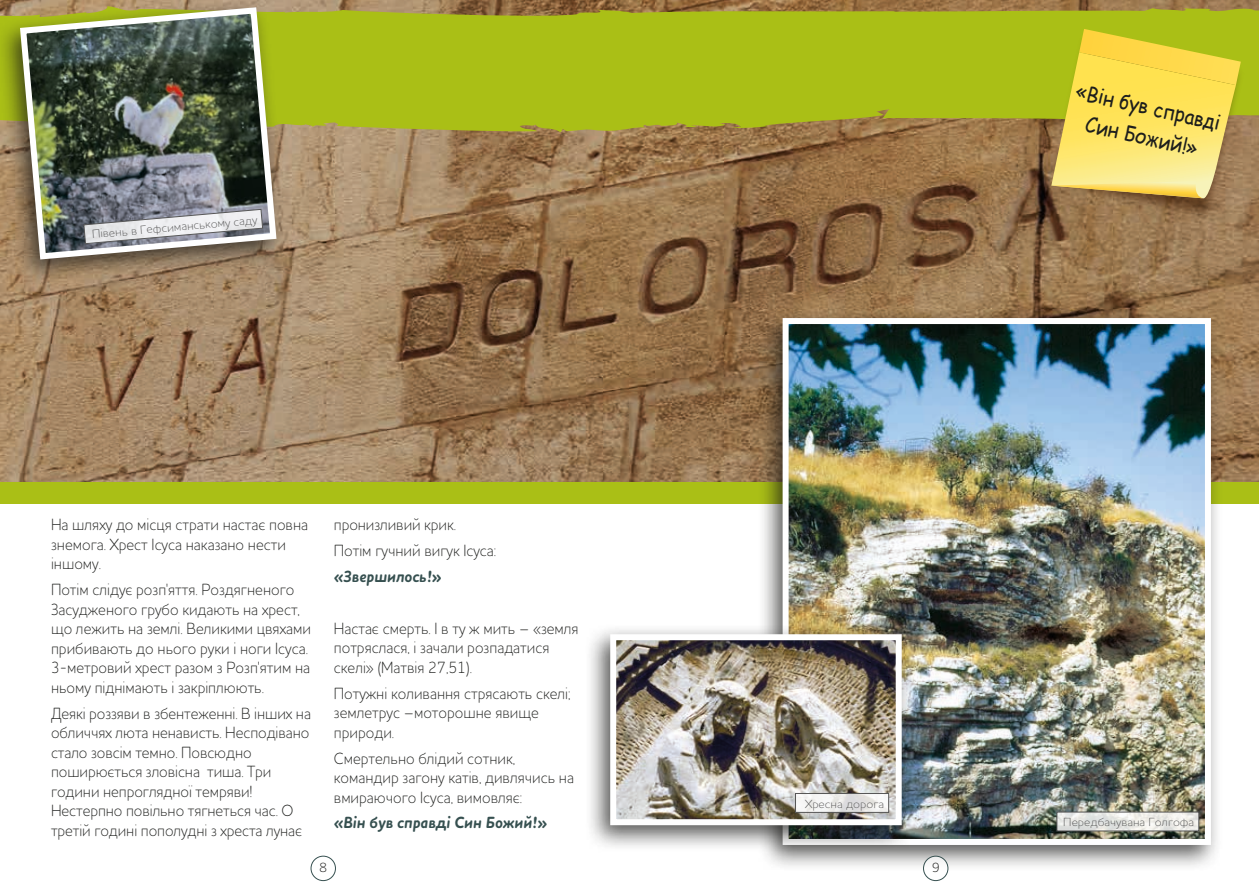
<style>
.page{position:relative;width:1259px;height:893px;background:#fff}
.page>*{position:absolute;margin:0;border:0;box-sizing:border-box;transform-origin:0 0}
.t1{font:21px/30px "Comic Sans MS";color:#1d1e1c;text-align:center;scale:.9 1}
.t2{font:300 16.5px/19.5px "Houschka Rounded";color:#1d1e1c;scale:.9 1}
.t3{font:italic 700 16.5px "Houschka Rounded";color:#365050;scale:.9 1}
.t4{font:300 13.5px "Houschka Rounded";color:#181816}
.t5{font:300 12px "Houschka Rounded";color:#575757}
</style>
<div class="page">
<div style="left:0;top:480px;width:1259px;height:23px;background:#aabf16"></div>
<img style="left:0;top:0;width:1259px;height:482px">
<svg style="left:288px;top:5px;width:971px;height:127px;background:#a8b61c"></svg>
<img style="left:1013px;top:7px;width:246px;height:250px">
<svg style="left:1051px;top:29px;width:189px;height:174px;background:#e3cf55"></svg>
<div style="left:757px;top:308px;width:466px;height:564px;background:#181816;opacity:.72"></div>
<img style="left:789px;top:325px;width:415px;height:513px">
<div style="left:782px;top:318px;width:429px;height:527px;border:6px solid #fff"></div>
<div style="left:0;top:0;width:288px;height:286px;background:#181816;opacity:.72"></div>
<img style="left:17px;top:4px;width:263px;height:259px">
<svg style="left:83px;top:209px;width:180px;height:35px"></svg>
<svg style="left:1058px;top:814px;width:139px;height:15px;fill:#e9e9e5"></svg>
<div style="left:585px;top:624px;width:329px;height:228px;background:#181816;opacity:.72"></div>
<img style="left:617px;top:641px;width:277px;height:177px">
<div style="left:610px;top:634px;width:291px;height:191px;border:6px solid #fff"></div>
<svg style="left:797px;top:795px;width:90px;height:16px"></svg>
<div style="left:795px;top:793px;width:94px;height:20px;border:1px solid #575757"></div>
<div style="left:311px;top:856px;width:25px;height:25px;border:1px solid #365050;border-radius:50%"></div>
<div style="left:923px;top:856px;width:25px;height:25px;background:#fff;border-radius:50%"></div>
<div style="left:923px;top:856px;width:25px;height:25px;border:1px solid #365050;border-radius:50%"></div>
<p class="t5" style="left:91px;top:226px;width:167px;rotate:-5deg">Півень в Гефсиманському саду</p>
<p class="t2" style="left:51px;top:514px;width:287px">На шляху до місця страти настає повна знемога. Хрест Ісуса наказано нести іншому.</p>
<p class="t2" style="left:51px;top:579px;width:290px">Потім слідує розп'яття. Роздягненого Засудженого грубо кидають на хрест, що лежить на землі. Великими цвяхами прибивають до нього руки і ноги Ісуса.<br>3-метровий хрест разом з Розп'ятим на ньому піднімають і закріплюють.</p>
<p class="t2" style="left:51px;top:703px;width:290px">Деякі роззяви в збентеженні. В інших на обличчях люта ненависть. Несподівано стало зовсім темно. Повсюдно поширюється зловісна тиша. Три години непроглядної темряви!<br>Нестерпно повільно тягнеться час. О третій годині пополудні з хреста лунає</p>
<p class="t2" style="left:334px;top:511px;width:182px;line-height:25.8px">пронизливий крик.<br>Потім гучний вигук Ісуса:</p>
<p class="t3" style="left:334px;top:565px;width:121px">«Звершилось!»</p>
<p class="t2" style="left:334px;top:618px;width:273px">Настає смерть. І в ту ж мить – «земля потряслася, і зачали розпадатися скелі» (Матвія 27,51).</p>
<p class="t2" style="left:334px;top:683px;width:264px">Потужні коливання стрясають скелі; землетрус –моторошне явище природи.</p>
<p class="t2" style="left:334px;top:748px;width:268px">Смертельно блідий сотник, командир загону катів, дивлячись на вмираючого Ісуса, вимовляє:</p>
<p class="t3" style="left:334px;top:812px;width:238px">«Він був справді Син Божий!»</p>
<p class="t5" style="left:805px;top:795px;width:80px">Хресна дорога</p>
<p class="t4" style="left:319px;top:859px;width:10px">8</p>
<p class="t4" style="left:931px;top:859px;width:10px">9</p>
<p class="t1" style="left:1079px;top:76px;width:165px;rotate:12deg">«Він був справді<br>Син Божий!»</p>
<p class="t5" style="left:1063px;top:814px;width:132px">Передбачувана Голгофа</p>
</div>
